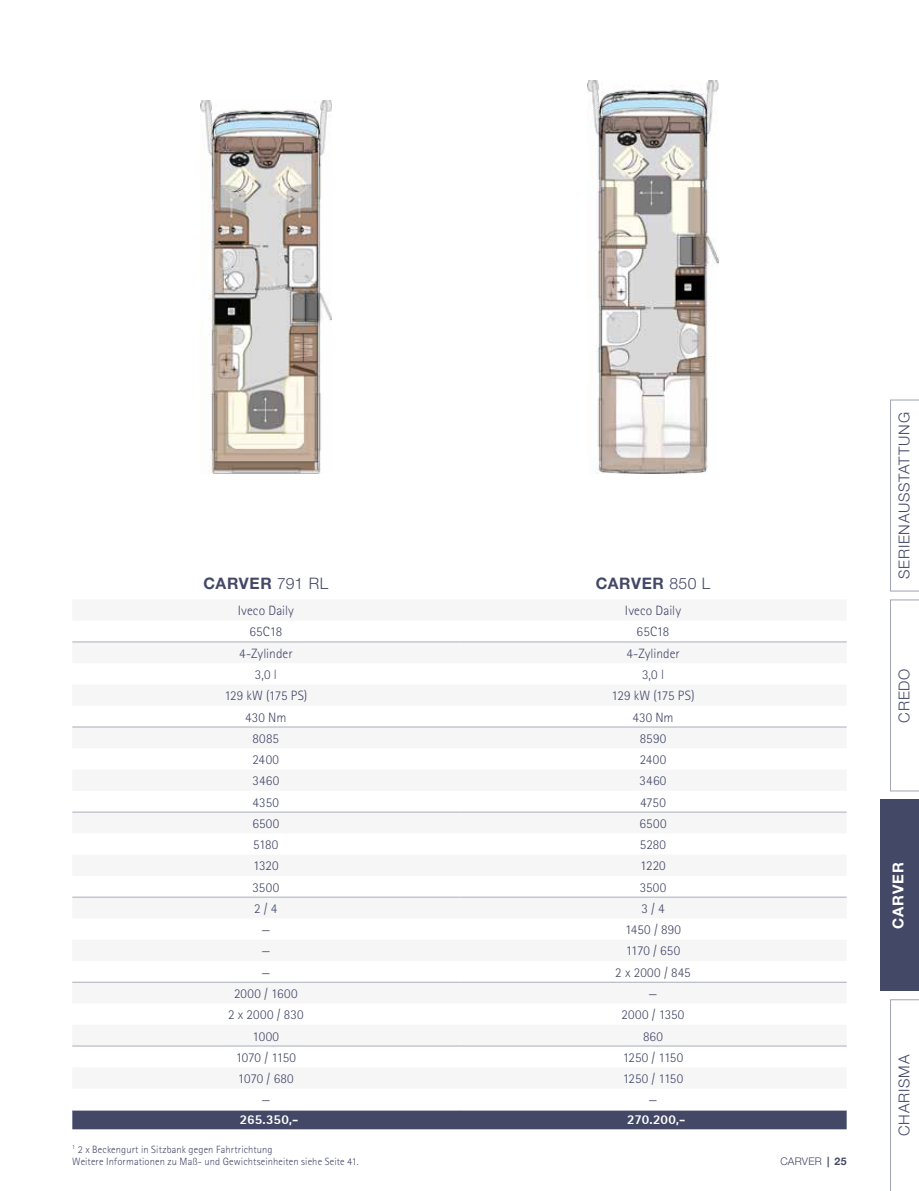
<style>
.page{position:relative;width:919px;height:1191px;background:#fff}
.page>*{position:absolute;margin:0;border:0;box-sizing:border-box;transform-origin:0 0}
.t1{font:700 15.75px "Helvetica Neue LT Pro";letter-spacing:.045em;color:#434867}
.t2{font:300 15px "Helvetica Neue";letter-spacing:.055em;color:#434867}
.t3{font:700 15px "Helvetica Neue";color:#fff}
.t4{font:300 13.5px "Rotis Sans Serif Pro";letter-spacing:.01em;color:#434867}
.t5{font:300 13.5px "Rotis Sans Serif Pro";letter-spacing:-.025em;color:#434867}
.t6{font:800 13.5px "Rotis Sans Serif";letter-spacing:-.01em;color:#fff}
.t7{font:300 13.5px "Rotis Sans Serif Pro";letter-spacing:.03em;color:#434867}
.t8{font:300 13.5px "Rotis Sans Serif Pro";letter-spacing:-.02em;color:#434867}
.t9{font:300 10.5px/12.6px "Rotis Sans Serif Pro";letter-spacing:.01em;color:#434867}
.t10{font:300 10.5px "Helvetica Neue LT Pro";letter-spacing:.01em;color:#434867}
.s1{font-weight:300}
.s2{font-weight:700}
</style>
<div class="page">
<svg style="left:890px;top:600px;width:28px;height:191px"></svg>
<div style="left:880px;top:799px;width:38px;height:192px;background:#434867"></div>
<svg style="left:890px;top:999px;width:28px;height:192px"></svg>
<img style="left:200px;top:101px;width:132px;height:372px">
<img style="left:587px;top:80px;width:131px;height:393px">
<svg style="left:890px;top:400px;width:28px;height:191px"></svg>
<svg style="left:72px;top:642px;width:774px;height:405px;fill:#f6f6f7"></svg>
<div style="left:72px;top:1110px;width:774px;height:19px;background:#434867"></div>
<hr style="left:459px;top:641px;width:387px;height:1px;background:#aaadbb">
<hr style="left:72px;top:641px;width:387px;height:1px;background:#aaadbb">
<hr style="left:459px;top:726px;width:387px;height:1px;background:#aaadbb">
<hr style="left:459px;top:812px;width:387px;height:1px;background:#aaadbb">
<hr style="left:72px;top:726px;width:387px;height:1px;background:#aaadbb">
<hr style="left:459px;top:897px;width:387px;height:1px;background:#aaadbb">
<hr style="left:72px;top:812px;width:387px;height:1px;background:#aaadbb">
<hr style="left:72px;top:897px;width:387px;height:1px;background:#aaadbb">
<hr style="left:72px;top:982px;width:387px;height:1px;background:#aaadbb">
<hr style="left:459px;top:982px;width:387px;height:1px;background:#aaadbb">
<hr style="left:72px;top:1045px;width:387px;height:1px;background:#aaadbb">
<hr style="left:459px;top:1045px;width:387px;height:1px;background:#aaadbb">
<p class="t1" style="left:203px;top:573px;width:126px">CARVER <span class="s1">791 RL</span></p>
<p class="t1" style="left:595px;top:573px;width:116px">CARVER <span class="s1">850 L</span></p>
<p class="t4" style="left:238px;top:603px;width:58px">Iveco Daily</p>
<p class="t4" style="left:625px;top:603px;width:58px">Iveco Daily</p>
<p class="t4" style="left:249px;top:624px;width:34px">65C18</p>
<p class="t4" style="left:636px;top:624px;width:34px">65C18</p>
<p class="t4" style="left:239px;top:645px;width:55px">4-Zylinder</p>
<p class="t4" style="left:626px;top:645px;width:55px">4-Zylinder</p>
<p class="t4" style="left:255px;top:666px;width:23px">3,0 l</p>
<p class="t4" style="left:642px;top:666px;width:23px">3,0 l</p>
<p class="t4" style="left:224px;top:688px;width:84px">129 kW (175 PS)</p>
<p class="t4" style="left:611px;top:688px;width:84px">129 kW (175 PS)</p>
<p class="t4" style="left:245px;top:709px;width:43px">430 Nm</p>
<p class="t4" style="left:632px;top:709px;width:43px">430 Nm</p>
<p class="t4" style="left:252px;top:730px;width:28px">8085</p>
<p class="t4" style="left:639px;top:730px;width:28px">8590</p>
<p class="t4" style="left:252px;top:751px;width:28px">2400</p>
<p class="t4" style="left:639px;top:751px;width:28px">2400</p>
<p class="t4" style="left:252px;top:773px;width:28px">3460</p>
<p class="t4" style="left:639px;top:773px;width:28px">3460</p>
<p class="t4" style="left:252px;top:794px;width:28px">4350</p>
<p class="t4" style="left:640px;top:794px;width:27px">4750</p>
<p class="t4" style="left:252px;top:815px;width:28px">6500</p>
<p class="t4" style="left:639px;top:815px;width:28px">6500</p>
<p class="t4" style="left:253px;top:837px;width:27px">5180</p>
<p class="t4" style="left:640px;top:837px;width:28px">5280</p>
<p class="t4" style="left:253px;top:858px;width:27px">1320</p>
<p class="t4" style="left:640px;top:858px;width:27px">1220</p>
<p class="t4" style="left:252px;top:879px;width:28px">3500</p>
<p class="t4" style="left:639px;top:879px;width:28px">3500</p>
<p class="t4" style="left:254px;top:900px;width:25px">2 / 4</p>
<p class="t4" style="left:641px;top:900px;width:25px">3 / 4</p>
<p class="t4" style="left:261px;top:922px;width:11px">—</p>
<p class="t4" style="left:625px;top:922px;width:57px">1450 / 890</p>
<p class="t4" style="left:261px;top:943px;width:11px">—</p>
<p class="t4" style="left:625px;top:943px;width:56px">1170 / 650</p>
<p class="t4" style="left:261px;top:964px;width:11px">—</p>
<p class="t4" style="left:615px;top:964px;width:77px">2 x 2000 / 845</p>
<p class="t7" style="left:234px;top:985px;width:65px">2000 / 1600</p>
<p class="t4" style="left:648px;top:985px;width:11px">—</p>
<p class="t4" style="left:228px;top:1007px;width:77px">2 x 2000 / 830</p>
<p class="t4" style="left:621px;top:1007px;width:64px">2000 / 1350</p>
<p class="t4" style="left:252px;top:1028px;width:28px">1000</p>
<p class="t4" style="left:643px;top:1028px;width:21px">860</p>
<p class="t8" style="left:236px;top:1049px;width:62px">1070 / 1150</p>
<p class="t5" style="left:622px;top:1049px;width:62px">1250 / 1150</p>
<p class="t4" style="left:238px;top:1070px;width:57px">1070 / 680</p>
<p class="t5" style="left:622px;top:1070px;width:62px">1250 / 1150</p>
<p class="t4" style="left:261px;top:1092px;width:11px">—</p>
<p class="t4" style="left:648px;top:1092px;width:11px">—</p>
<p class="t6" style="left:240px;top:1110px;width:60px">265.350,-</p>
<p class="t6" style="left:627px;top:1110px;width:60px">270.200,-</p>
<p class="t9" style="left:72px;top:1143px;width:288px"><sup>1</sup> 2 x Beckengurt in Sitzbank gegen Fahrtrichtung<br>Weitere Informationen zu Maß- und Gewichtseinheiten siehe Seite 41.</p>
<p class="t2" style="left:894px;top:579px;width:168px;rotate:-90deg">SERIENAUSSTATTUNG</p>
<p class="t2" style="left:894px;top:722px;width:56px;rotate:-90deg">CREDO</p>
<p class="t3" style="left:888px;top:928px;width:68px;rotate:-90deg">CARVER</p>
<p class="t10" style="left:780px;top:1155px;width:68px">CARVER <span class="s2">| 25</span></p>
<p class="t2" style="left:894px;top:1135px;width:83px;rotate:-90deg">CHARISMA</p>
</div>
